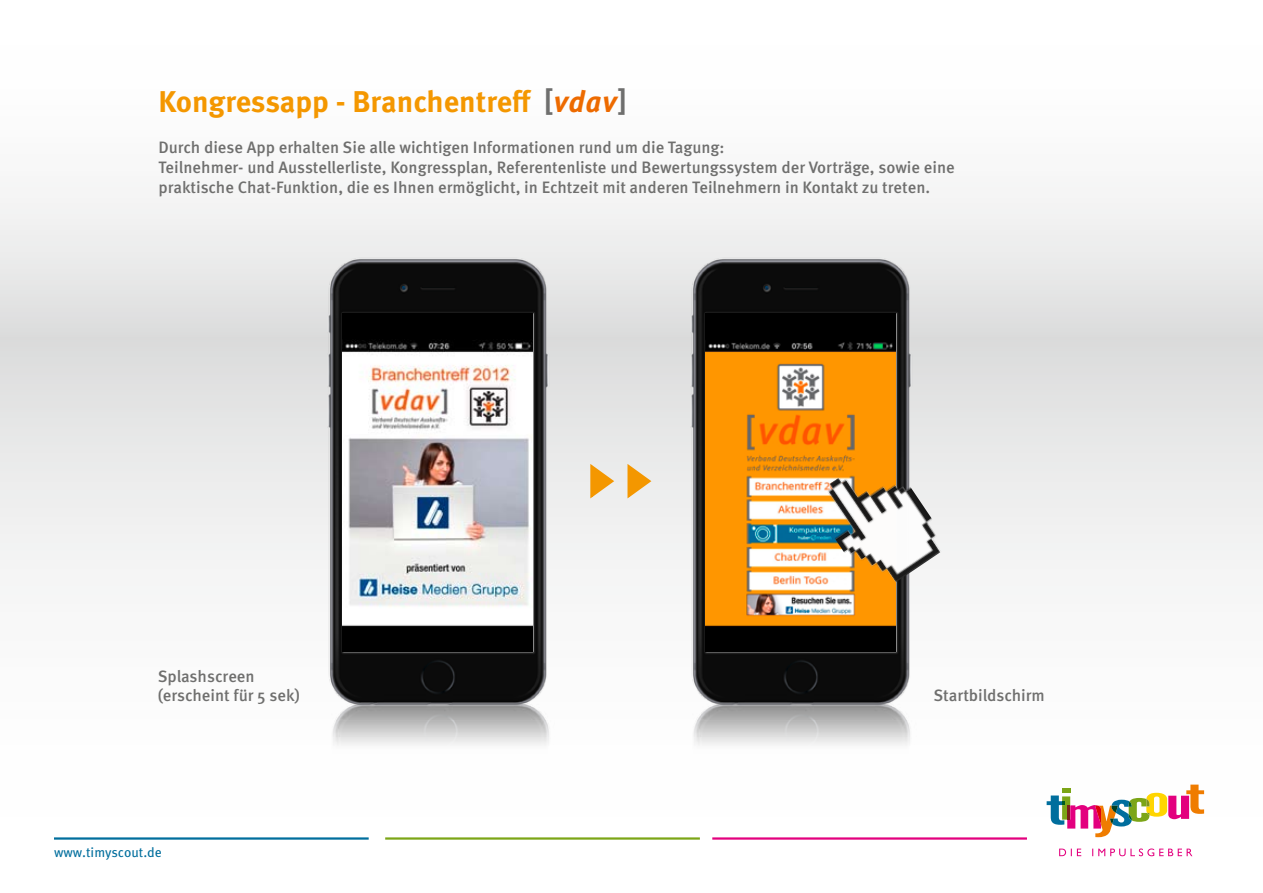
<style>
.page{position:relative;width:1263px;height:893px;background:#fff}
.page>*{position:absolute;margin:0;border:0;box-sizing:border-box;transform-origin:0 0}
.t1{font:700 30px "Meta Pro";color:#f49700}
.t2{font:500 16.5px/19.8px "Meta Pro";color:#6f6f6e}
.t3{font:13.5px "Meta Pro";color:#006e9d}
.s1{color:#6f6f6e}
.s2{font-style:italic;color:#ed6a00}
</style>
<div class="page">
<div style="left:0;top:0;width:1263px;height:342px;background:linear-gradient(to bottom,#fff,#e2e2e2)"></div>
<div style="left:0;top:337px;width:1263px;height:556px;background:linear-gradient(to bottom,#e1e2e2,#fff)"></div>
<svg style="left:1059px;top:848px;width:133px;height:8px"></svg>
<svg style="left:1047px;top:785px;width:157px;height:52px"></svg>
<div style="left:1062px;top:788px;width:8px;height:5px;background:#7ca517"></div>
<hr style="left:54px;top:837px;width:315px;height:3px;background:#006e9d">
<hr style="left:385px;top:837px;width:315px;height:3px;background:#7ca517">
<hr style="left:712px;top:837px;width:315px;height:3px;background:#e3007e">
<svg style="left:588px;top:463px;width:28px;height:37px"></svg>
<svg style="left:626px;top:463px;width:27px;height:37px"></svg>
<img style="left:307px;top:248px;width:265px;height:466px">
<img style="left:343px;top:314px;width:190px;height:337px">
<img style="left:670px;top:248px;width:265px;height:466px">
<img style="left:706px;top:314px;width:190px;height:337px">
<img style="left:316px;top:694px;width:239px;height:119px">
<img style="left:677px;top:694px;width:239px;height:119px">
<img style="left:808px;top:447px;width:142px;height:150px">
<h1 class="t1" style="left:158px;top:83px;width:470px">Kongressapp - Branchentreff <span class="s1">[</span><span class="s2">vdav</span><span class="s1">]</span></h1>
<p class="t2" style="left:158px;top:138px;width:798px">Durch diese App erhalten Sie alle wichtigen Informationen rund um die Tagung:<br>Teilnehmer- und Ausstellerliste, Kongressplan, Referentenliste und Bewertungssystem der Vorträge, sowie eine praktische Chat-Funktion, die es Ihnen ermöglicht, in Echtzeit mit anderen Teilnehmern in Kontakt zu treten.</p>
<p class="t2" style="left:158px;top:666px;width:144px">Splashscreen (erscheint für 5 sek)</p>
<p class="t3" style="left:54px;top:843px;width:109px">www.timyscout.de</p>
<p class="t2" style="left:933px;top:686px;width:113px">Startbildschirm</p>
</div>
